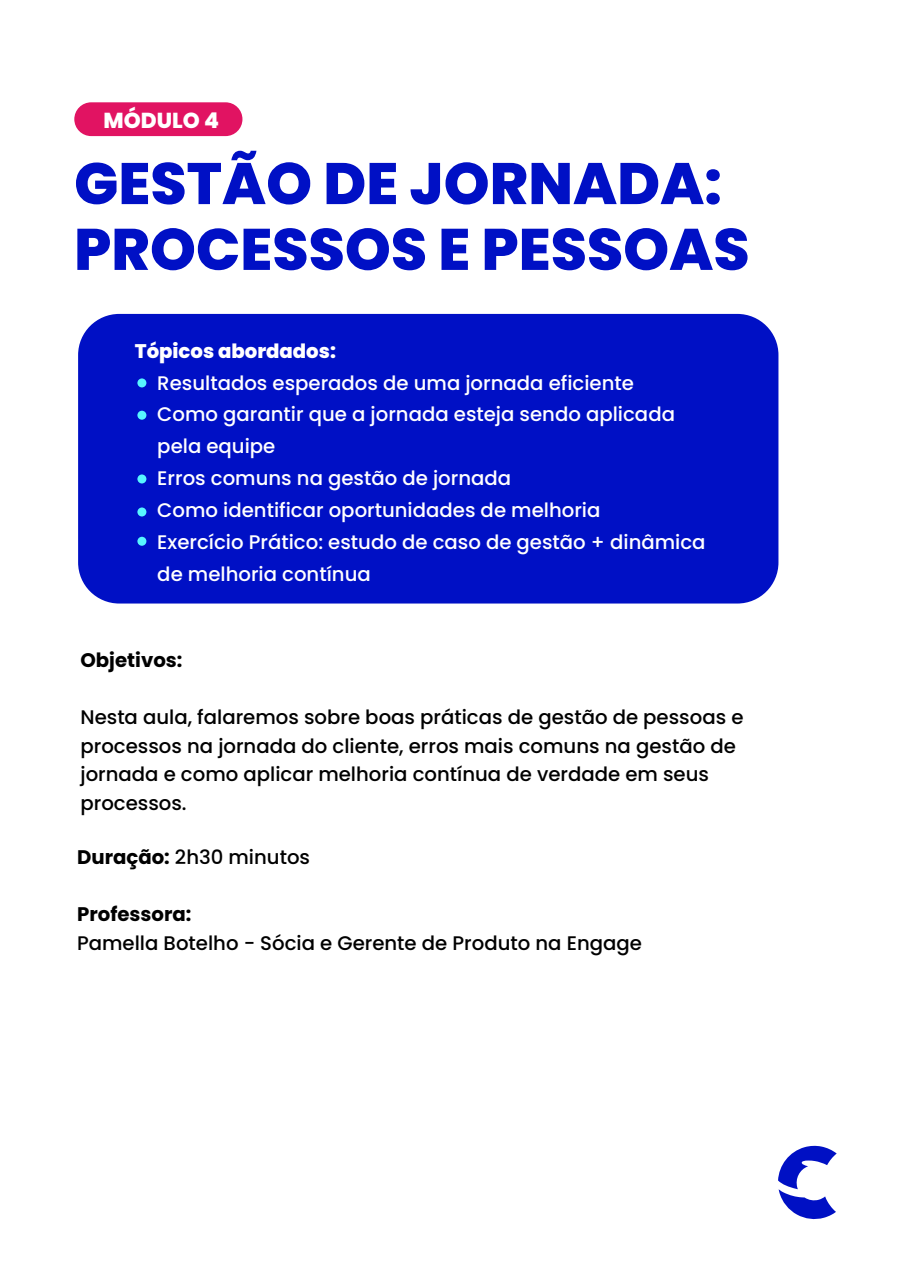
<style>
.page{position:relative;width:909px;height:1285px;background:#fff}
.page>*{position:absolute;margin:0;border:0;box-sizing:border-box;transform-origin:0 0}
.t1{font:800 58.43px/65.8px "Poppins";color:#0010c5}
.t2{font:800 21.67px "Poppins";color:#fff}
.t3{font:500 19.65px/28.5px "Poppins";color:#000}
.t4{font:500 19.65px/31.9px "Poppins";color:#fff}
.t5{font:700 19.65px "Poppins";color:#000}
.t6{font:800 19.65px "Poppins";color:#fff}
.s1{font-weight:700}
</style>
<div class="page">
<svg style="left:778px;top:1145px;width:58px;height:75px"></svg>
<div style="left:74px;top:102px;width:168px;height:34px;background:#e11362;border-radius:17px"></div>
<div style="left:78px;top:314px;width:700px;height:289px;background:#0010c5;border-radius:41px"></div>
<div style="left:137px;top:378px;width:9px;height:9px;background:#57f5ff;border-radius:50%"></div>
<div style="left:137px;top:474px;width:9px;height:9px;background:#57f5ff;border-radius:50%"></div>
<div style="left:137px;top:507px;width:9px;height:9px;background:#57f5ff;border-radius:50%"></div>
<div style="left:137px;top:537px;width:9px;height:9px;background:#57f5ff;border-radius:50%"></div>
<div style="left:137px;top:411px;width:9px;height:9px;background:#57f5ff;border-radius:50%"></div>
<p class="t2" style="left:103px;top:108px;width:117px">MÓDULO 4</p>
<h1 class="t1" style="left:74px;top:151px;width:676px">GESTÃO DE JORNADA:<br>PROCESSOS E PESSOAS</h1>
<p class="t6" style="left:135px;top:340px;width:202px">Tópicos abordados:</p>
<p class="t4" style="left:157px;top:367px;width:549px">Resultados esperados de uma jornada eficiente<br>Como garantir que a jornada esteja sendo aplicada pela equipe<br>Erros comuns na gestão de jornada<br>Como identificar oportunidades de melhoria<br>Exercício Prático: estudo de caso de gestão + dinâmica de melhoria contínua</p>
<p class="t5" style="left:80px;top:649px;width:103px">Objetivos:</p>
<p class="t3" style="left:80px;top:703px;width:664px">Nesta aula, falaremos sobre boas práticas de gestão de pessoas e processos na jornada do cliente, erros mais comuns na gestão de jornada e como aplicar melhoria contínua de verdade em seus processos.</p>
<p class="t3" style="left:77px;top:843px;width:234px"><span class="s1">Duração:</span> 2h30 minutos</p>
<p class="t5" style="left:77px;top:903px;width:116px">Professora:</p>
<p class="t3" style="left:77px;top:929px;width:566px">Pamella Botelho - Sócia e Gerente de Produto na Engage</p>
</div>
